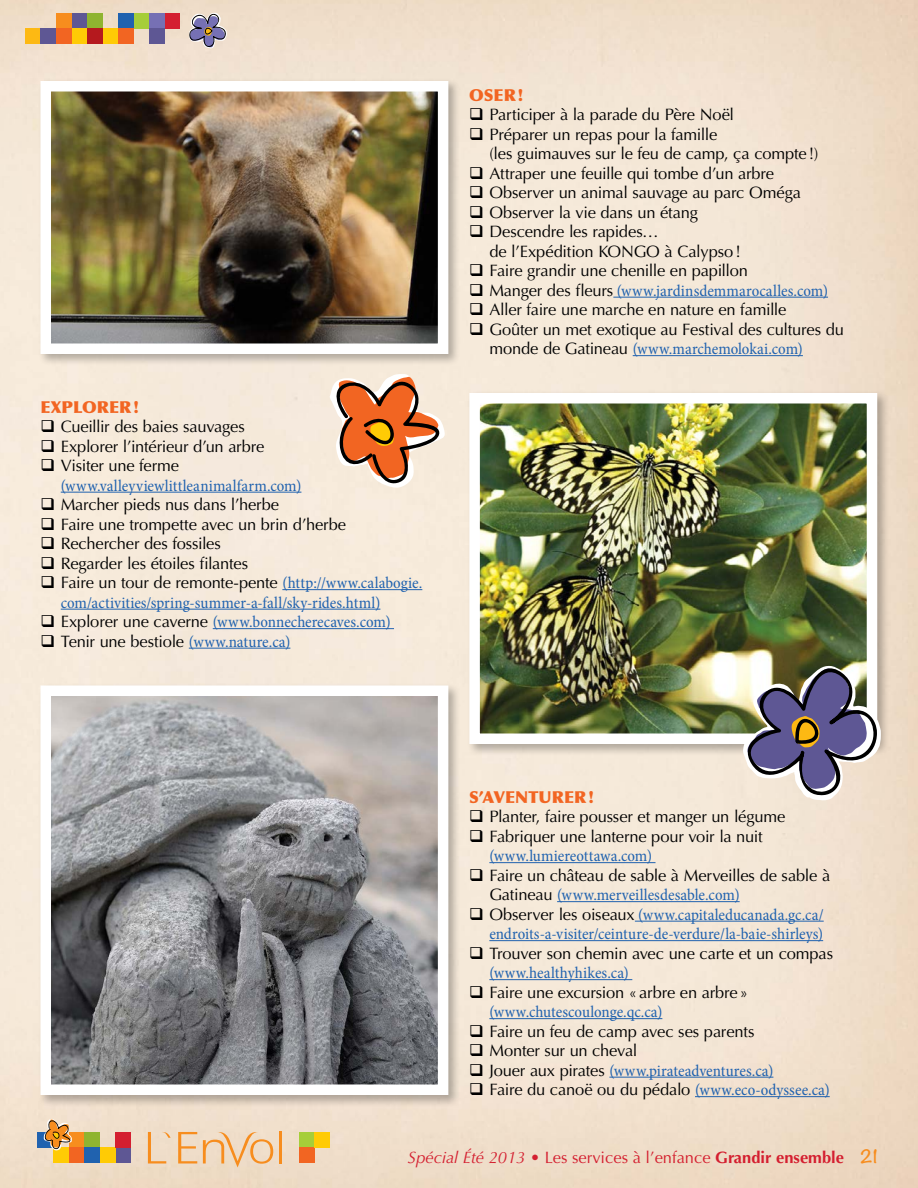
<style>
.page{position:relative;width:918px;height:1188px;background:#fff}
.page>*{position:absolute;margin:0;border:0;box-sizing:border-box;transform-origin:0 0}
.t1{font:16.5px/19.5px "Optima LT Std";letter-spacing:-.015em;color:#000}
.t2{font:condensed 16.5px/19.5px "Minion Pro";color:#2062af}
.t3{font:16.5px "Optima LT Std";color:#d41f30}
.t4{font:900 16.5px "Optima LT Std";letter-spacing:.005em;color:#f26522}
.s1{font-family:"Minion Pro";font-stretch:condensed;color:#2062af}
.s2{font-family:"Optima LT Std";font-stretch:normal;color:#000}
.s3{font-style:italic}
.s4{font-weight:700}
.s5{font-family:"Noteworthy";font-weight:700;color:#f78d1e}
</style>
<div class="page">
<img style="left:0;top:0;width:918px;height:1188px">
<div style="left:115px;top:1148px;width:16px;height:15px;background:#5e5794"></div>
<div style="left:69px;top:1132px;width:15px;height:16px;background:#f78d1e"></div>
<div style="left:69px;top:1148px;width:15px;height:15px;background:#f26522"></div>
<div style="left:38px;top:1132px;width:15px;height:16px;background:#2062af"></div>
<div style="left:100px;top:1148px;width:15px;height:15px;background:#ffcb05"></div>
<div style="left:84px;top:1132px;width:16px;height:16px;background:#8fb430"></div>
<div style="left:84px;top:1148px;width:16px;height:15px;background:#2062af"></div>
<div style="left:53px;top:1148px;width:16px;height:15px;background:#ffcb05"></div>
<div style="left:115px;top:1132px;width:16px;height:16px;background:#d41f30"></div>
<svg style="left:44px;top:1119px;width:28px;height:32px"></svg>
<svg style="left:178px;top:1132px;width:19px;height:31px"></svg>
<hr style="left:279px;top:1132px;width:3px;height:32px;background:#f78d1e">
<svg style="left:203px;top:1130px;width:70px;height:37px;background:#f0cca6"></svg>
<svg style="left:148px;top:1131px;width:23px;height:33px"></svg>
<div style="left:164px;top:13px;width:16px;height:15px;background:#d41f30"></div>
<div style="left:25px;top:28px;width:15px;height:16px;background:#fdb913"></div>
<div style="left:71px;top:13px;width:16px;height:15px;background:#5e5794"></div>
<div style="left:71px;top:28px;width:16px;height:16px;background:#ffcb05"></div>
<div style="left:133px;top:13px;width:16px;height:15px;background:#a6ce39"></div>
<div style="left:102px;top:28px;width:16px;height:16px;background:#ffcb05"></div>
<div style="left:40px;top:28px;width:16px;height:16px;background:#5e5794"></div>
<div style="left:87px;top:13px;width:15px;height:15px;background:#8fb430"></div>
<div style="left:87px;top:28px;width:15px;height:16px;background:#b5191e"></div>
<div style="left:149px;top:13px;width:15px;height:15px;background:#7670b4"></div>
<div style="left:149px;top:28px;width:15px;height:16px;background:#5e5794"></div>
<div style="left:118px;top:13px;width:15px;height:15px;background:#2062af"></div>
<div style="left:118px;top:28px;width:15px;height:16px;background:#f26522"></div>
<div style="left:56px;top:13px;width:15px;height:15px;background:#f78d1e"></div>
<div style="left:56px;top:28px;width:15px;height:16px;background:#f26522"></div>
<svg style="left:188px;top:13px;width:39px;height:35px"></svg>
<div style="left:299px;top:1132px;width:16px;height:16px;background:#a6ce39"></div>
<div style="left:299px;top:1148px;width:16px;height:15px;background:#f26522"></div>
<div style="left:315px;top:1132px;width:15px;height:16px;background:#ffcb05"></div>
<hr style="left:613px;top:297px;width:215px;height:1px;background:#2062af">
<hr style="left:633px;top:355px;width:170px;height:1px;background:#2062af">
<hr style="left:61px;top:492px;width:240px;height:1px;background:#2062af">
<hr style="left:282px;top:589px;width:140px;height:1px;background:#2062af">
<hr style="left:61px;top:609px;width:319px;height:1px;background:#2062af">
<hr style="left:213px;top:628px;width:181px;height:1px;background:#2062af">
<hr style="left:189px;top:648px;width:101px;height:1px;background:#2062af">
<hr style="left:489px;top:862px;width:167px;height:1px;background:#2062af">
<hr style="left:557px;top:901px;width:183px;height:1px;background:#2062af">
<hr style="left:635px;top:921px;width:189px;height:1px;background:#2062af">
<hr style="left:489px;top:940px;width:334px;height:1px;background:#2062af">
<hr style="left:489px;top:979px;width:143px;height:1px;background:#2062af">
<hr style="left:489px;top:1018px;width:173px;height:1px;background:#2062af">
<hr style="left:609px;top:1077px;width:164px;height:1px;background:#2062af">
<hr style="left:695px;top:1096px;width:135px;height:1px;background:#2062af">
<div style="left:37px;top:78px;width:424px;height:288px;background:#000;opacity:.28"></div>
<img style="left:51px;top:92px;width:386px;height:251px">
<div style="left:37px;top:682px;width:424px;height:425px;background:#000;opacity:.28"></div>
<img style="left:51px;top:697px;width:386px;height:387px">
<div style="left:466px;top:390px;width:424px;height:367px;background:#000;opacity:.28"></div>
<img style="left:480px;top:404px;width:386px;height:329px">
<div style="left:469px;top:393px;width:408px;height:351px;border:10px solid #fff"></div>
<svg style="left:330px;top:374px;width:115px;height:114px;background:#d89e7b"></svg>
<svg style="left:738px;top:655px;width:143px;height:146px"></svg>
<svg style="left:471px;top:108px;width:11px;height:12px"></svg>
<svg style="left:471px;top:127px;width:11px;height:13px"></svg>
<svg style="left:471px;top:166px;width:11px;height:13px"></svg>
<svg style="left:471px;top:186px;width:11px;height:12px"></svg>
<svg style="left:471px;top:205px;width:11px;height:13px"></svg>
<svg style="left:471px;top:225px;width:11px;height:12px"></svg>
<svg style="left:471px;top:264px;width:11px;height:12px"></svg>
<svg style="left:471px;top:283px;width:11px;height:13px"></svg>
<svg style="left:471px;top:303px;width:11px;height:12px"></svg>
<svg style="left:471px;top:322px;width:11px;height:13px"></svg>
<svg style="left:42px;top:420px;width:12px;height:12px"></svg>
<svg style="left:42px;top:439px;width:12px;height:13px"></svg>
<svg style="left:42px;top:459px;width:12px;height:12px"></svg>
<svg style="left:42px;top:498px;width:12px;height:12px"></svg>
<svg style="left:42px;top:517px;width:12px;height:13px"></svg>
<svg style="left:42px;top:537px;width:12px;height:12px"></svg>
<svg style="left:42px;top:556px;width:12px;height:13px"></svg>
<svg style="left:42px;top:576px;width:12px;height:12px"></svg>
<svg style="left:42px;top:615px;width:12px;height:12px"></svg>
<svg style="left:42px;top:634px;width:12px;height:13px"></svg>
<svg style="left:471px;top:810px;width:11px;height:12px"></svg>
<svg style="left:471px;top:829px;width:11px;height:13px"></svg>
<svg style="left:471px;top:868px;width:11px;height:13px"></svg>
<svg style="left:471px;top:907px;width:11px;height:13px"></svg>
<svg style="left:471px;top:946px;width:11px;height:13px"></svg>
<svg style="left:471px;top:985px;width:11px;height:13px"></svg>
<svg style="left:471px;top:1024px;width:11px;height:13px"></svg>
<svg style="left:471px;top:1044px;width:11px;height:12px"></svg>
<svg style="left:471px;top:1063px;width:11px;height:13px"></svg>
<svg style="left:471px;top:1083px;width:11px;height:12px"></svg>
<p class="t4" style="left:40px;top:397px;width:100px">EXPLORER!</p>
<p class="t1" style="left:61px;top:417px;width:205px">Cueillir des baies sauvages<br>Explorer l’intérieur d’un arbre<br>Visiter une ferme</p>
<p class="t2" style="left:61px;top:476px;width:242px">(www.valleyviewlittleanimalfarm.com)</p>
<p class="t1" style="left:61px;top:495px;width:363px">Marcher pieds nus dans l’herbe<br>Faire une trompette avec un brin d’herbe Rechercher des fossiles<br>Regarder les étoiles filantes<br>Faire un tour de remonte-pente <span class="s1">(http://www.calabogie.</span></p>
<p class="t2" style="left:61px;top:593px;width:331px">com/activities/spring-summer-a-fall/sky-rides.html)<br><span class="s2">Explorer une caverne</span> (www.bonnecherecaves.com)</p>
<p class="t1" style="left:61px;top:631px;width:231px">Tenir une bestiole <span class="s1">(www.nature.ca)</span></p>
<p class="t4" style="left:469px;top:85px;width:56px">OSER!</p>
<p class="t1" style="left:489px;top:105px;width:330px">Participer à la parade du Père Noël<br>Préparer un repas pour la famille<br>(les guimauves sur le feu de camp, ça compte !)<br>Attraper une feuille qui tombe d’un arbre Observer un animal sauvage au parc Oméga Observer la vie dans un étang<br>Descendre les rapides…<br>de l’Expédition KONGO à Calypso!<br>Faire grandir une chenille en papillon</p>
<p class="t2" style="left:489px;top:281px;width:340px"><span class="s2">Manger des fleurs</span> (www.jardinsdemmarocalles.com)</p>
<p class="t1" style="left:489px;top:300px;width:356px">Aller faire une marche en nature en famille<br>Goûter un met exotique au Festival des cultures du</p>
<p class="t2" style="left:489px;top:339px;width:315px"><span class="s2">monde de Gatineau</span> (www.marchemolokai.com)</p>
<p class="t4" style="left:469px;top:787px;width:126px">S’AVENTURER!</p>
<p class="t1" style="left:489px;top:807px;width:298px">Planter, faire pousser et manger un légume<br>Fabriquer une lanterne pour voir la nuit</p>
<p class="t2" style="left:489px;top:846px;width:164px">(www.lumiereottawa.com)</p>
<p class="t1" style="left:489px;top:865px;width:342px">Faire un château de sable à Merveilles de sable à</p>
<p class="t2" style="left:489px;top:885px;width:336px"><span class="s2">Gatineau</span> (www.merveillesdesable.com)<br><span class="s2">Observer les oiseaux</span> (www.capitaleducanada.gc.ca/ endroits-a-visiter/ceinture-de-verdure/la-baie-shirleys)</p>
<p class="t1" style="left:489px;top:943px;width:345px">Trouver son chemin avec une carte et un compas</p>
<p class="t2" style="left:489px;top:963px;width:141px">(www.healthyhikes.ca)</p>
<p class="t1" style="left:489px;top:982px;width:260px">Faire une excursion « arbre en arbre »</p>
<p class="t2" style="left:489px;top:1002px;width:175px">(www.chutescoulonge.qc.ca)</p>
<p class="t1" style="left:489px;top:1021px;width:267px">Faire un feu de camp avec ses parents<br>Monter sur un cheval</p>
<p class="t2" style="left:489px;top:1061px;width:286px"><span class="s2">Jouer aux pirates</span> (www.pirateadventures.ca)</p>
<p class="t1" style="left:489px;top:1080px;width:342px">Faire du canoë ou du pédalo <span class="s1">(www.eco-odyssee.ca)</span></p>
<p class="t3" style="left:408px;top:1147px;width:472px"><span class="s3">Spécial Été 2013</span> • Les services à l’enfance <span class="s4">Grandir ensemble</span> <span class="s5">21</span></p>
</div>
